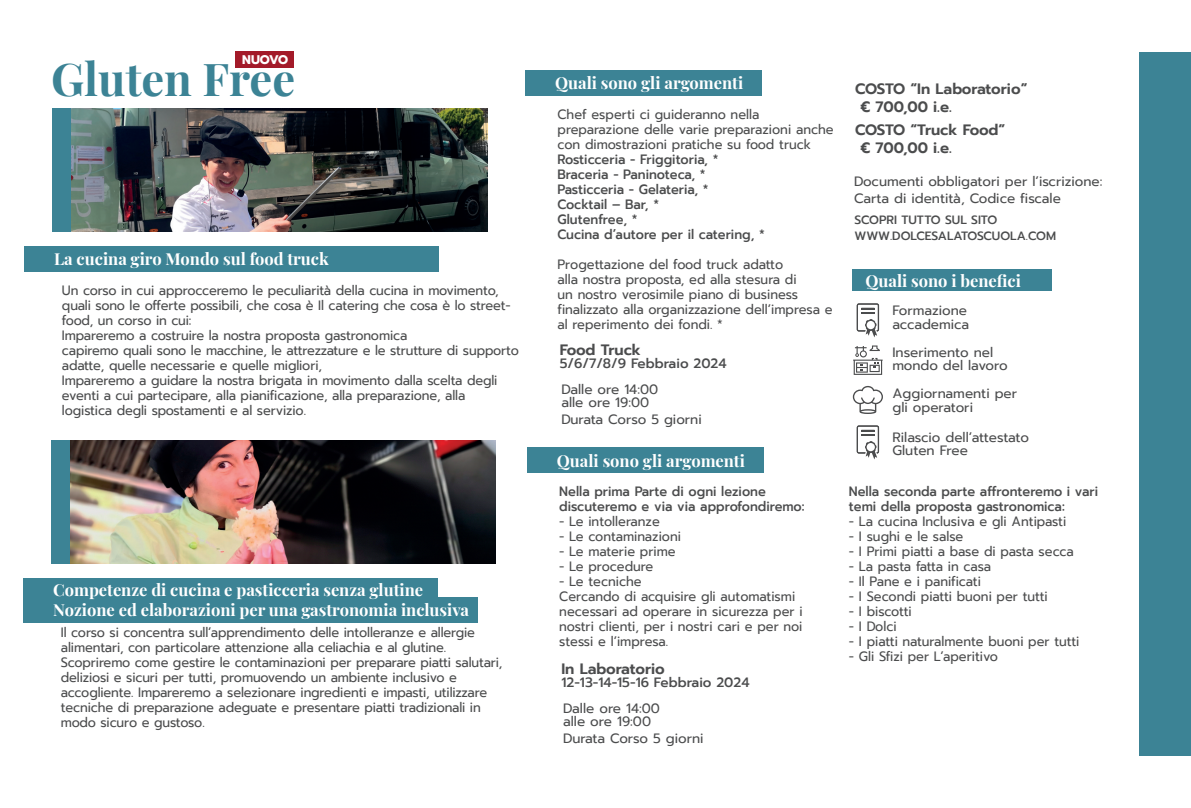
<style>
.page{position:relative;width:1191px;height:808px;background:#fff}
.page>*{position:absolute;margin:0;border:0;box-sizing:border-box;transform-origin:0 0}
.t1{font:700 45.3px "Playfair Display";color:#3c8395}
.t2{font:700 16.5px/19.5px "Playfair Display";color:#fff}
.t3{font:600 15px/18px "Prompt";letter-spacing:-.005em;color:#4b4c4d}
.t4{font:13.5px/15px "Prompt";letter-spacing:-.01em;color:#4b4c4d;scale:.95 1}
.t5{font:13.5px/13.5px "Prompt";letter-spacing:-.01em;color:#4b4c4d}
.t6{font:500 13.5px/15px "Prompt";color:#4b4c4d;scale:.95 1}
.t7{font:500 13.5px "Prompt";color:#4b4c4d}
.t8{font:700 12.6px "Prompt";letter-spacing:-.03em;color:#fff}
.t9{font:500 12px/16.5px "Prompt";color:#4b4c4d}
</style>
<div class="page">
<div style="left:1140px;top:52px;width:51px;height:704px;background:#3c8395"></div>
<div style="left:23px;top:578px;width:415px;height:25px;background:#3c8395"></div>
<div style="left:24px;top:247px;width:415px;height:25px;background:#3c8395"></div>
<div style="left:23px;top:597px;width:454px;height:25px;background:#3c8395"></div>
<div style="left:51px;top:440px;width:424px;height:123px;background:#3c8395"></div>
<div style="left:52px;top:108px;width:424px;height:124px;background:#3c8395"></div>
<svg style="left:856px;top:303px;width:23px;height:34px"></svg>
<svg style="left:856px;top:425px;width:23px;height:34px"></svg>
<svg style="left:853px;top:345px;width:29px;height:30px"></svg>
<svg style="left:853px;top:386px;width:30px;height:28px"></svg>
<div style="left:851px;top:270px;width:200px;height:21px;background:#3c8395"></div>
<img style="left:70px;top:440px;width:425px;height:123px">
<img style="left:71px;top:108px;width:416px;height:124px">
<div style="left:525px;top:70px;width:236px;height:25px;background:#3c8395"></div>
<div style="left:235px;top:51px;width:59px;height:17px;background:#a31a29"></div>
<div style="left:527px;top:448px;width:236px;height:25px;background:#3c8395"></div>
<p class="t8" style="left:242px;top:50px;width:47px">NUOVO</p>
<h1 class="t1" style="left:51px;top:43px;width:246px">Gluten Free</h1>
<p class="t2" style="left:54px;top:247px;width:276px">La cucina giro Mondo sul food truck</p>
<p class="t4" style="left:62px;top:283px;width:482px">Un corso in cui approcceremo le peculiarità della cucina in movimento, quali sono le offerte possibili, che cosa è Il catering che cosa è lo street&shy;food, un corso in cui:<br>Impareremo a costruire la nostra proposta gastronomica<br>capiremo quali sono le macchine, le attrezzature e le strutture di supporto adatte, quelle necessarie e quelle migliori,<br>Impareremo a guidare la nostra brigata in movimento dalla scelta degli eventi a cui partecipare, alla pianificazione, alla preparazione, alla logistica degli spostamenti e al servizio.</p>
<p class="t2" style="left:53px;top:579px;width:417px">Competenze di cucina e pasticceria senza glutine<br>Nozione ed elaborazioni per una gastronomia inclusiva</p>
<p class="t4" style="left:61px;top:625px;width:466px">Il corso si concentra sull’apprendimento delle intolleranze e allergie alimentari, con particolare attenzione alla celiachia e al glutine.<br>Scopriremo come gestire le contaminazioni per preparare piatti salutari, deliziosi e sicuri per tutti, promuovendo un ambiente inclusivo e accogliente. Impareremo a selezionare ingredienti e impasti, utilizzare tecniche di preparazione adeguate e presentare piatti tradizionali in modo sicuro e gustoso.</p>
<p class="t2" style="left:555px;top:72px;width:190px">Quali sono gli argomenti</p>
<p class="t4" style="left:557px;top:106px;width:292px">Chef esperti ci guideranno nella preparazione delle varie preparazioni anche con dimostrazioni pratiche su food truck</p>
<p class="t6" style="left:557px;top:151px;width:220px">Rosticceria - Friggitoria, *<br>Braceria - Paninoteca, *<br>Pasticceria - Gelateria, *<br>Cocktail – Bar, *<br>Glutenfree, *<br>Cucina d’autore per il catering, *</p>
<p class="t4" style="left:557px;top:256px;width:291px">Progettazione del food truck adatto<br>alla nostra proposta, ed alla stesura di<br>un nostro verosimile piano di business finalizzato alla organizzazione dell’impresa e al reperimento dei fondi. *</p>
<p class="t3" style="left:559px;top:340px;width:83px">Food Truck</p>
<p class="t7" style="left:559px;top:354px;width:169px">5/6/7/8/9 Febbraio 2024</p>
<p class="t5" style="left:561px;top:382px;width:98px">Dalle ore 14:00 alle ore 19:00</p>
<p class="t5" style="left:561px;top:413px;width:142px">Durata Corso 5 giorni</p>
<p class="t2" style="left:557px;top:449px;width:190px">Quali sono gli argomenti</p>
<p class="t6" style="left:559px;top:484px;width:260px">Nella prima Parte di ogni lezione discuteremo e via via approfondiremo:</p>
<p class="t4" style="left:559px;top:514px;width:107px">- Le intolleranze</p>
<p class="t4" style="left:559px;top:529px;width:130px">- Le contaminazioni</p>
<p class="t4" style="left:559px;top:544px;width:124px">- Le materie prime</p>
<p class="t4" style="left:559px;top:559px;width:101px">- Le procedure</p>
<p class="t4" style="left:559px;top:574px;width:258px">- Le tecniche<br>Cercando di acquisire gli automatismi necessari ad operare in sicurezza per i nostri clienti, per i nostri cari e per noi stessi e l’impresa.</p>
<p class="t3" style="left:561px;top:659px;width:105px">In Laboratorio</p>
<p class="t7" style="left:561px;top:673px;width:190px">12-13-14-15-16 Febbraio 2024</p>
<p class="t5" style="left:563px;top:701px;width:98px">Dalle ore 14:00 alle ore 19:00</p>
<p class="t5" style="left:563px;top:732px;width:142px">Durata Corso 5 giorni</p>
<p class="t3" style="left:860px;top:79px;width:169px;text-indent:-5px">COSTO “In Laboratorio” € 700,00 i.e.</p>
<p class="t3" style="left:860px;top:120px;width:147px;text-indent:-5px">COSTO “Truck Food” € 700,00 i.e.</p>
<p class="t5" style="left:854px;top:174px;width:250px;line-height:16.5px">Documenti obbligatori per l’iscrizione:<br>Carta di identità, Codice fiscale</p>
<p class="t9" style="left:854px;top:211px;width:203px">SCOPRI TUTTO SUL SITO<br>WWW.DOLCESALATOSCUOLA.COM</p>
<p class="t2" style="left:865px;top:269px;width:157px">Quali sono i benefici</p>
<p class="t5" style="left:892px;top:304px;width:78px">Formazione accademica</p>
<p class="t5" style="left:892px;top:345px;width:117px">Inserimento nel mondo del lavoro</p>
<p class="t5" style="left:892px;top:387px;width:126px">Aggiornamenti per gli operatori</p>
<p class="t5" style="left:892px;top:430px;width:138px">Rilascio dell’attestato<br>Gluten Free</p>
<p class="t6" style="left:849px;top:484px;width:264px">Nella seconda parte affronteremo i vari temi della proposta gastronomica:</p>
<p class="t4" style="left:849px;top:514px;width:230px">- La cucina Inclusiva e gli Antipasti</p>
<p class="t4" style="left:849px;top:529px;width:122px">- I sughi e le salse</p>
<p class="t4" style="left:849px;top:544px;width:238px">- I Primi piatti a base di pasta secca</p>
<p class="t4" style="left:849px;top:559px;width:151px">- La pasta fatta in casa</p>
<p class="t4" style="left:849px;top:574px;width:140px">- Il Pane e i panificati</p>
<p class="t4" style="left:849px;top:589px;width:211px">- I Secondi piatti buoni per tutti</p>
<p class="t4" style="left:849px;top:604px;width:68px">- I biscotti</p>
<p class="t4" style="left:849px;top:619px;width:52px">- I Dolci</p>
<p class="t4" style="left:849px;top:634px;width:244px">- I piatti naturalmente buoni per tutti</p>
<p class="t4" style="left:849px;top:649px;width:158px">- Gli Sfizi per L’aperitivo</p>
</div>
